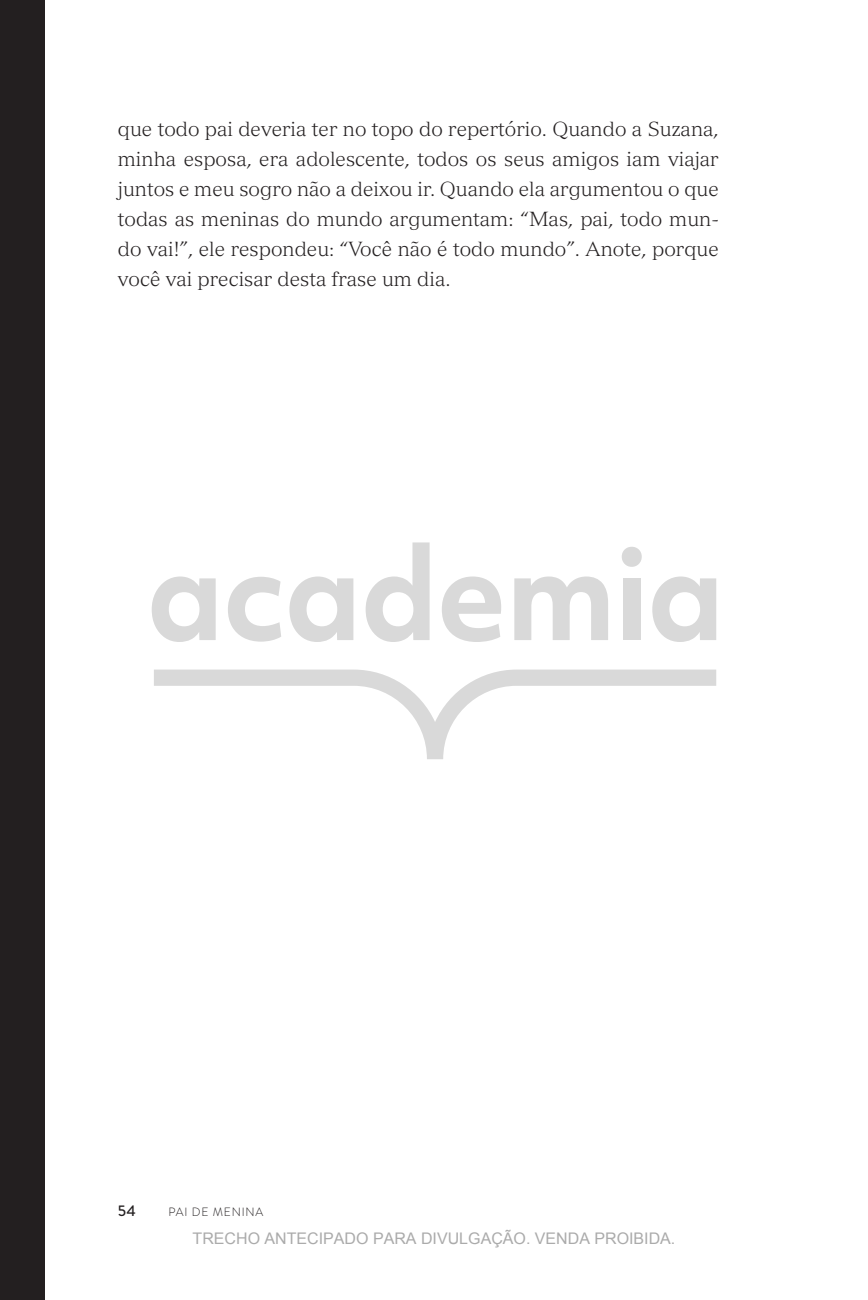
<style>
.page{position:relative;width:868px;height:1300px;background:#fff}
.page>*{position:absolute;margin:0;border:0;box-sizing:border-box;transform-origin:0 0}
.t1{font:300 20px/30px "Versailles LT Std";color:#231f20;text-align:justify}
.t2{font:16px "Arial";color:#ababab}
.t3{font:500 15px "Brandon Text";color:#231f20}
.t4{font:300 12px "Brandon Text";letter-spacing:.07em;color:#231f20}
</style>
<div class="page">
<div style="left:0;top:0;width:44px;height:1300px;background:#231f20"></div>
<svg style="left:154px;top:670px;width:562px;height:89px"></svg>
<svg style="left:152px;top:576px;width:64px;height:66px"></svg>
<svg style="left:228px;top:577px;width:53px;height:65px"></svg>
<svg style="left:289px;top:576px;width:64px;height:66px"></svg>
<svg style="left:366px;top:542px;width:64px;height:100px"></svg>
<svg style="left:442px;top:576px;width:59px;height:66px"></svg>
<svg style="left:514px;top:576px;width:94px;height:64px"></svg>
<svg style="left:622px;top:547px;width:20px;height:20px"></svg>
<div style="left:623px;top:578px;width:17px;height:62px;background:#d9d9d9"></div>
<svg style="left:652px;top:576px;width:64px;height:66px"></svg>
<p class="t1" style="left:118px;top:114px;width:602px">que todo pai deveria ter no topo do repertório. Quando a Suzana, minha esposa, era adolescente, todos os seus amigos iam viajar juntos e meu sogro não a deixou ir. Quando ela argumentou o que todas as meninas do mundo argumentam: “Mas, pai, todo mun&shy;do vai!”, ele respondeu: “Você não é todo mundo”. Anote, porque você vai precisar desta frase um dia.</p>
<p class="t3" style="left:118px;top:1200px;width:19px">54</p>
<p class="t4" style="left:168px;top:1203px;width:96px">PAI DE MENINA</p>
<p class="t2" style="left:193px;top:1228px;width:484px">TRECHO ANTECIPADO PARA DIVULGAÇÃO. VENDA PROIBIDA.</p>
</div>
